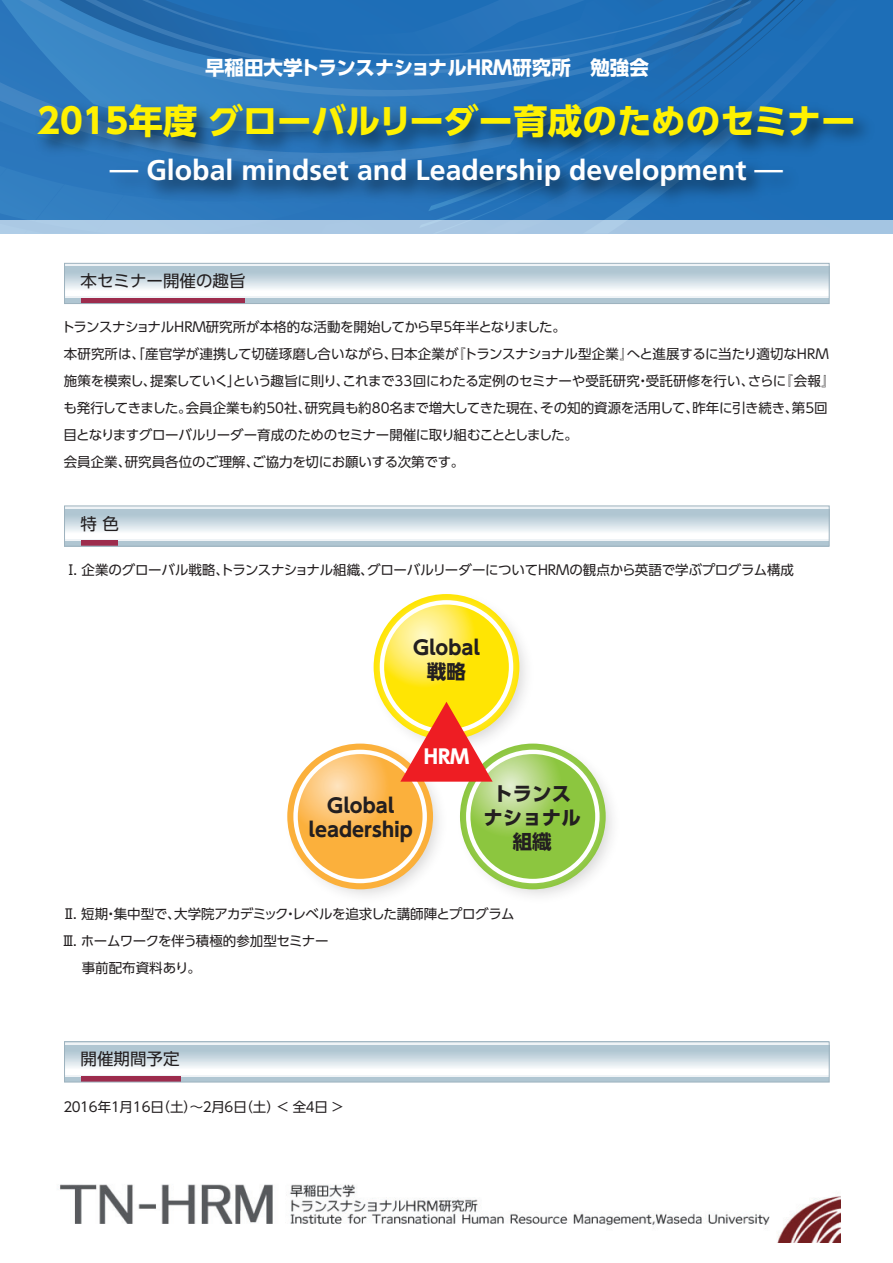
<style>
.page{position:relative;width:893px;height:1263px;background:#fff}
.page>*{position:absolute;margin:0;border:0;box-sizing:border-box;transform-origin:0 0}
.t1{font:700 34.5px "UD Shin Go Pro";color:#fff101}
.t2{font:700 28.5px "Frutiger LT Std";color:#fff}
.t3{font:700 19.5px/24px "UD Shin Go Pro";color:#231f20;text-align:center}
.t4{font:700 19.5px "UD Shin Go Pro";color:#fff}
.t5{font:16.5px "UD Shin Go Pro";color:#231f20}
.t6{font:13.5px/27px "UD Shin Go Pro";letter-spacing:-.015em;color:#231f20}
.t7{font:13.5px "UD Shin Go Pro";letter-spacing:-.19em;color:#231f20}
.s1{font-family:"UD Shin Go Pro De"}
</style>
<div class="page">
<svg style="left:0;top:0;width:893px;height:220px;background:#2774b9"></svg>
<div style="left:0;top:220px;width:893px;height:13px;background:#a9c7e3"></div>
<img style="left:26px;top:92px;width:859px;height:84px">
<img style="left:98px;top:144px;width:714px;height:76px">
<img style="left:60px;top:1184px;width:780px;height:58px">
<img style="left:337px;top:889px;width:59px;height:7px">
<img style="left:509px;top:794px;width:103px;height:102px">
<svg style="left:287px;top:594px;width:319px;height:295px"></svg>
<div style="left:65px;top:263px;width:764px;height:41px;background:#b0c6d2"></div>
<div style="left:65px;top:263px;width:764px;height:35px;background:linear-gradient(to right,#f7f9fa,#f7f9fb)"></div>
<div style="left:65px;top:267px;width:764px;height:28px;background:linear-gradient(to bottom,#a1bbc9,#fff)"></div>
<div style="left:81px;top:298px;width:164px;height:6px;background:#9d2c4d"></div>
<div style="left:64px;top:263px;width:765px;height:41px;border:1px solid #9db2be"></div>
<div style="left:65px;top:506px;width:764px;height:40px;background:#b0c6d2"></div>
<div style="left:65px;top:506px;width:764px;height:35px;background:linear-gradient(to right,#f7f9fa,#f7f9fb)"></div>
<div style="left:65px;top:510px;width:764px;height:28px;background:linear-gradient(to bottom,#a1bcca,#fff)"></div>
<div style="left:81px;top:541px;width:37px;height:5px;background:#9d2c4d"></div>
<div style="left:64px;top:506px;width:765px;height:40px;border:1px solid #9db2be"></div>
<svg style="left:66px;top:1076px;width:761px;height:4px;fill:#b0c6d2"></svg>
<div style="left:65px;top:1042px;width:764px;height:34px;background:linear-gradient(to right,#f7f9fa,#f7f9fb)"></div>
<svg style="left:66px;top:1045px;width:761px;height:29px"></svg>
<div style="left:81px;top:1076px;width:99px;height:6px;background:#9d2c4d"></div>
<div style="left:64px;top:1041px;width:765px;height:41px;border:1px solid #9db2be"></div>
<h3 class="t4" style="left:205px;top:52px;width:484px">早稲田大学トランスナショナルHRM研究所　勉強会　　</h3>
<h1 class="t1" style="left:37px;top:93px;width:820px">2015年度 グローバルリーダー育成のためのセミナー</h1>
<h2 class="t2" style="left:110px;top:154px;width:675px"><span class="s1">―</span> Global mindset and Leadership development <span class="s1">―</span></h2>
<p class="t5" style="left:81px;top:267px;width:166px">本セミナー開催の趣旨</p>
<p class="t6" style="left:61px;top:313px;width:775px">トランスナショナルＨＲＭ研究所が本格的な活動を開始してから早5年半となりました。<br>本研究所は、「産官学が連携して切磋琢磨し合いながら、日本企業が『トランスナショナル型企業』へと進展するに当たり適切なＨＲＭ施策を模索し、提案していく」という趣旨に則り、これまで33回にわたる定例のセミナーや受託研究・受託研修を行い、さらに『会報』も発行してきました。会員企業も約50社、研究員も約80名まで増大してきた現在、その知的資源を活用して、昨年に引き続き、第5回目となりますグローバルリーダー育成のためのセミナー開催に取り組むこととしました。<br>会員企業、研究員各位のご理解、ご協力を切にお願いする次第です。</p>
<p class="t5" style="left:81px;top:510px;width:40px">特 色</p>
<p class="t6" style="left:64px;top:556px;width:731px">Ⅰ. 企業のグローバル戦略、トランスナショナル組織、グローバルリーダーについてHRMの観点から英語で学ぶプログラム構成</p>
<h3 class="t3" style="left:413px;top:635px;width:68px">Global戦略</h3>
<h3 class="t4" style="left:424px;top:741px;width:47px">HRM</h3>
<h3 class="t3" style="left:309px;top:793px;width:106px">Global leadership</h3>
<h3 class="t3" style="left:483px;top:781px;width:99px">トランスナショナル組織</h3>
<p class="t6" style="left:61px;top:900px;width:455px">Ⅱ. 短期・集中型で、大学院アカデミック・レベルを追求した講師陣とプログラム<br>Ⅲ. ホームワークを伴う積極的参加型セミナー<br>　 事前配布資料あり。</p>
<p class="t5" style="left:81px;top:1046px;width:100px">開催期間予定</p>
<p class="t7" style="left:61px;top:1095px;width:283px">２０１6年１月 1 6日（土）～２月6日（土）&lt; 全４日 &gt;</p>
</div>
